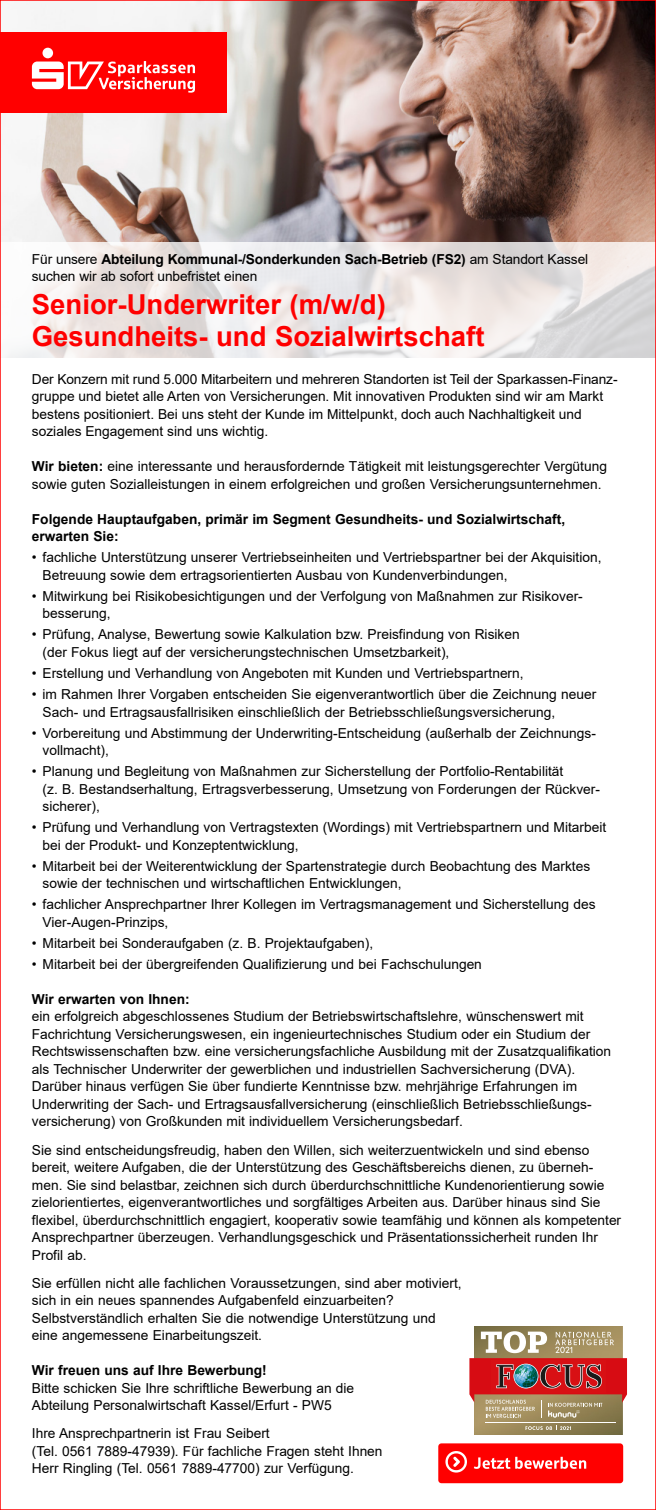
<style>
.page{position:relative;width:656px;height:1510px;background:#fff}
.page>*{position:absolute;margin:0;border:0;box-sizing:border-box;transform-origin:0 0}
.t1{font:700 27.5px "Arial";color:#f00}
.t2{font:13.75px/17.5px "Arial";color:#000}
.t3{font:700 13.75px/17.5px "Arial";color:#000}
.s1{font-weight:400}
.s2{font-weight:700}
</style>
<div class="page">
<img style="left:2px;top:2px;width:652px;height:240px">
<div style="left:0;top:32px;width:227px;height:81px;background:#f00"></div>
<svg style="left:7px;top:242px;width:647px;height:116px"></svg>
<div style="left:42px;top:48px;width:11px;height:10px;background:#fff;border-radius:50%"></div>
<svg style="left:32px;top:61px;width:163px;height:32px"></svg>
<img style="left:474px;top:1326px;width:148px;height:108px">
<hr style="left:485px;top:1422px;width:130px;height:1px;background:#fff">
<svg style="left:469px;top:1331px;width:158px;height:86px;background:#b7705d"></svg>
<svg style="left:525px;top:1425px;width:46px;height:4px"></svg>
<div style="left:438px;top:1443px;width:185px;height:40px;background:#f00;border-radius:3px"></div>
<svg style="left:445px;top:1451px;width:22px;height:21px"></svg>
<svg style="left:473px;top:1456px;width:113px;height:12px"></svg>
<p class="t3" style="left:32px;top:250px;width:557px"><span class="s1">Für unsere</span> Abteilung Kommunal-/Sonderkunden Sach-Betrieb (FS2) <span class="s1">am Standort Kassel</span></p>
<p class="t2" style="left:32px;top:267px;width:227px">suchen wir ab sofort unbefristet einen</p>
<p class="t1" style="left:32px;top:284px;width:355px">Senior-Underwriter (m/w/d)</p>
<p class="t1" style="left:32px;top:317px;width:454px">Gesundheits- und Sozialwirtschaft</p>
<p class="t2" style="left:32px;top:370px;width:587px">Der Konzern mit rund 5.000 Mitarbeitern und mehreren Standorten ist Teil der Sparkassen-Finanz&shy;gruppe und bietet alle Arten von Versicherungen. Mit innovativen Produkten sind wir am Markt bestens positioniert. Bei uns steht der Kunde im Mittelpunkt, doch auch Nachhaltigkeit und</p>
<p class="t2" style="left:32px;top:422px;width:238px">soziales Engagement sind uns wichtig.</p>
<p class="t2" style="left:32px;top:457px;width:576px"><span class="s2">Wir bieten:</span> eine interessante und herausfordernde Tätigkeit mit leistungsgerechter Vergütung sowie guten Sozialleistungen in einem erfolgreichen und großen Versicherungsunternehmen.</p>
<p class="t3" style="left:32px;top:510px;width:534px">Folgende Hauptaufgaben, primär im Segment Gesundheits- und Sozialwirtschaft, erwarten Sie:</p>
<p class="t2" style="left:43px;top:548px;width:560px;text-indent:-11px">• fachliche Unterstützung unserer Vertriebseinheiten und Vertriebspartner bei der Akquisition,<br>Betreuung sowie dem ertragsorientierten Ausbau von Kundenverbindungen,</p>
<p class="t2" style="left:43px;top:587px;width:541px;text-indent:-11px">• Mitwirkung bei Risikobesichtigungen und der Verfolgung von Maßnahmen zur Risikover&shy;besserung,</p>
<p class="t2" style="left:43px;top:625px;width:478px;text-indent:-11px">• Prüfung, Analyse, Bewertung sowie Kalkulation bzw. Preisfindung von Risiken (der Fokus liegt auf der versicherungstechnischen Umsetzbarkeit),</p>
<p class="t2" style="left:32px;top:664px;width:493px">• Erstellung und Verhandlung von Angeboten mit Kunden und Vertriebspartnern,</p>
<p class="t2" style="left:43px;top:685px;width:555px;text-indent:-11px">• im Rahmen Ihrer Vorgaben entscheiden Sie eigenverantwortlich über die Zeichnung neuer<br>Sach- und Ertragsausfallrisiken einschließlich der Betriebsschließungsversicherung,</p>
<p class="t2" style="left:43px;top:724px;width:554px;text-indent:-11px">• Vorbereitung und Abstimmung der Underwriting-Entscheidung (außerhalb der Zeichnungs&shy;vollmacht),</p>
<p class="t2" style="left:43px;top:762px;width:559px;text-indent:-11px">• Planung und Begleitung von Maßnahmen zur Sicherstellung der Portfolio-Rentabilität<br>(z. B. Bestandserhaltung, Ertragsverbesserung, Umsetzung von Forderungen der Rückver&shy;sicherer),</p>
<p class="t2" style="left:43px;top:818px;width:565px;text-indent:-11px">• Prüfung und Verhandlung von Vertragstexten (Wordings) mit Vertriebspartnern und Mitarbeit bei der Produkt- und Konzeptentwicklung,</p>
<p class="t2" style="left:43px;top:857px;width:549px;text-indent:-11px">• Mitarbeit bei der Weiterentwicklung der Spartenstrategie durch Beobachtung des Marktes sowie der technischen und wirtschaftlichen Entwicklungen,</p>
<p class="t2" style="left:43px;top:895px;width:554px;text-indent:-11px">• fachlicher Ansprechpartner Ihrer Kollegen im Vertragsmanagement und Sicherstellung des<br>Vier-Augen-Prinzips,</p>
<p class="t2" style="left:32px;top:934px;width:343px">• Mitarbeit bei Sonderaufgaben (z. B. Projektaufgaben),</p>
<p class="t2" style="left:32px;top:955px;width:451px">• Mitarbeit bei der übergreifenden Qualifizierung und bei Fachschulungen</p>
<p class="t2" style="left:32px;top:990px;width:580px"><span class="s2">Wir erwarten von Ihnen:<br></span>ein erfolgreich abgeschlossenes Studium der Betriebswirtschaftslehre, wünschenswert mit Fachrichtung Versicherungswesen, ein ingenieurtechnisches Studium oder ein Studium der Rechtswissenschaften bzw. eine versicherungsfachliche Ausbildung mit der Zusatzqualifikation als Technischer Underwriter der gewerblichen und industriellen Sachversicherung (DVA).</p>
<p class="t2" style="left:32px;top:1077px;width:561px">Darüber hinaus verfügen Sie über fundierte Kenntnisse bzw. mehrjährige Erfahrungen im<br>Underwriting der Sach- und Ertragsausfallversicherung (einschließlich Betriebsschließungs&shy;versicherung) von Großkunden mit individuellem Versicherungsbedarf.</p>
<p class="t2" style="left:32px;top:1141px;width:590px">Sie sind entscheidungsfreudig, haben den Willen, sich weiterzuentwickeln und sind ebenso bereit, weitere Aufgaben, die der Unterstützung des Geschäftsbereichs dienen, zu überneh&shy;men. Sie sind belastbar, zeichnen sich durch überdurchschnittliche Kundenorientierung sowie zielorientiertes, eigenverantwortliches und sorgfältiges Arbeiten aus. Darüber hinaus sind Sie flexibel, überdurchschnittlich engagiert, kooperativ sowie teamfähig und können als kompetenter Ansprechpartner überzeugen. Verhandlungsgeschick und Präsentationssicherheit runden Ihr Profil ab.</p>
<p class="t2" style="left:32px;top:1274px;width:431px">Sie erfüllen nicht alle fachlichen Voraussetzungen, sind aber motiviert, sich in ein neues spannendes Aufgabenfeld einzuarbeiten?<br>Selbstverständlich erhalten Sie die notwendige Unterstützung und eine angemessene Einarbeitungszeit.</p>
<p class="t2" style="left:32px;top:1361px;width:324px"><span class="s2">Wir freuen uns auf Ihre Bewerbung!<br></span>Bitte schicken Sie Ihre schriftliche Bewerbung an die<br>Abteilung Personalwirtschaft Kassel/Erfurt - PW5</p>
<p class="t2" style="left:32px;top:1424px;width:352px">Ihre Ansprechpartnerin ist Frau Seibert<br>(Tel. 0561 7889-47939). Für fachliche Fragen steht Ihnen<br>Herr Ringling (Tel. 0561 7889-47700) zur Verfügung.</p>
</div>
